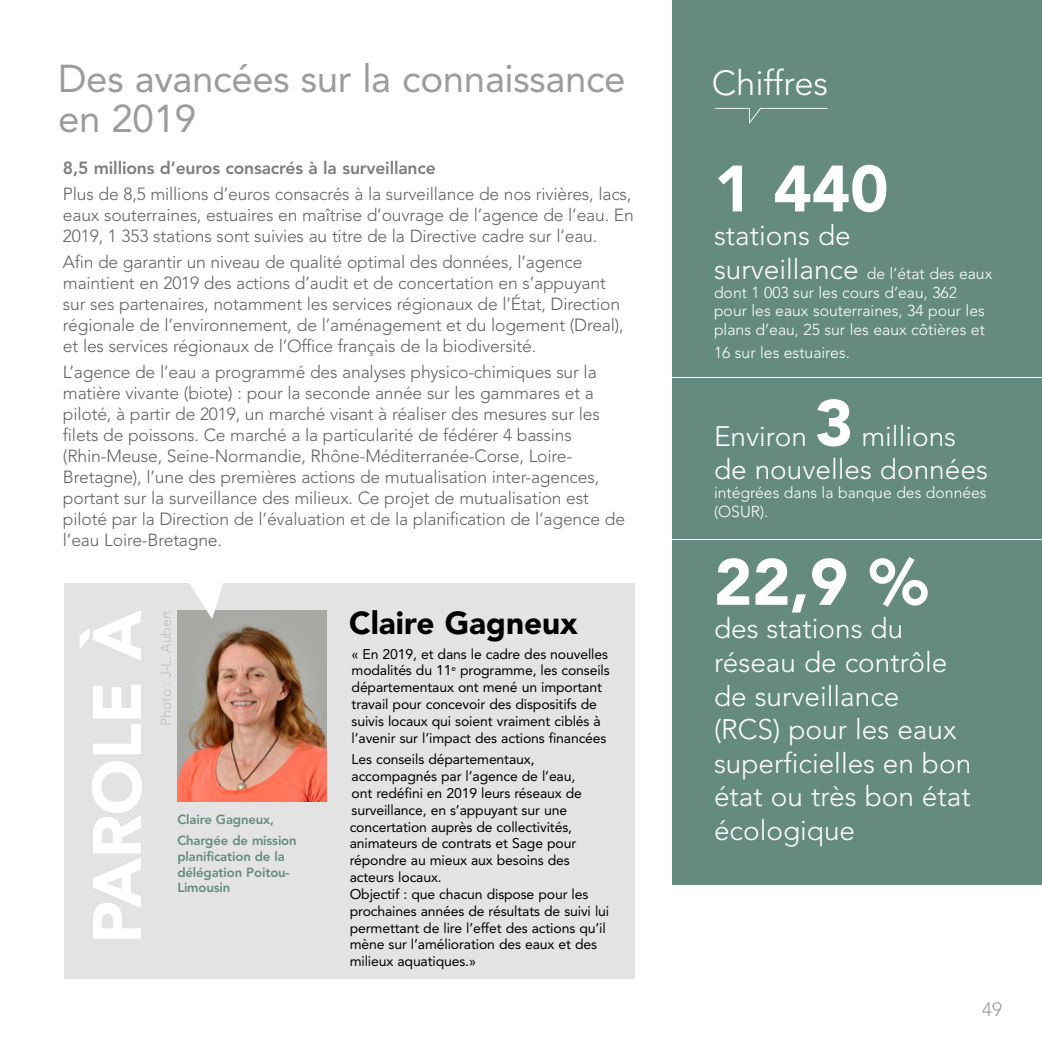
<style>
.page{position:relative;width:1042px;height:1042px;background:#fff}
.page>*{position:absolute;margin:0;border:0;box-sizing:border-box;transform-origin:0 0}
.t1{font:900 67.73px "Avenir LT Std";letter-spacing:-.01em;color:#fff}
.t2{font:900 64.75px "Avenir LT Std";color:#fff}
.t3{font:38.5px "Avenir LT Std";letter-spacing:-.01em;color:#9c9c9c}
.t4{font:300 34.48px "Avenir LT Std";color:#fff}
.t5{font:900 31.5px "Avenir LT Std";color:#000}
.t6{font:300 28px/33.6px "Avenir LT Std";color:#fff}
.t7{font:300 19.25px "Avenir LT Std";color:#9c9c9c}
.t8{font:300 17.5px/21px "Avenir LT Std";letter-spacing:-.01em;color:#636362}
.t9{font:800 17.5px "Avenir LT Std";letter-spacing:-.01em;color:#7e7d7d}
.t10{font:300 15.75px/18.9px "Avenir LT Std";color:#fff}
.t11{font:14px/16.8px "Avenir LT Std";letter-spacing:-.01em;color:#000}
.t12{font:300 14px "Avenir LT Std";letter-spacing:-.01em;color:#bfbfbf}
.t13{font:800 13.12px/15.8px "Avenir LT Std";letter-spacing:-.01em;color:#658b81}
.s1{font-size:28px}
</style>
<div class="page">
<div style="left:672px;top:0;width:370px;height:885px;background:#658b81"></div>
<svg style="left:715px;top:108px;width:112px;height:16px"></svg>
<hr style="left:666px;top:377px;width:376px;height:1px;background:#fff">
<div style="left:64px;top:584px;width:571px;height:395px;background:#e3e3e3"></div>
<img style="left:178px;top:610px;width:149px;height:191px">
<svg style="left:187px;top:583px;width:37px;height:36px"></svg>
<hr style="left:666px;top:539px;width:376px;height:1px;background:#fff">
<h3 class="t3" style="left:58px;top:56px;width:569px">Des avancées sur la connaissance</h3>
<h3 class="t4" style="left:712px;top:62px;width:118px">Chiffres</h3>
<h3 class="t3" style="left:58px;top:97px;width:139px">en 2019</h3>
<p class="t9" style="left:63px;top:158px;width:374px">8,5 millions d’euros consacrés à la surveillance</p>
<p class="t8" style="left:63px;top:184px;width:572px">Plus de 8,5 millions d’euros consacrés à la surveillance de nos rivières, lacs, eaux souterraines, estuaires en maîtrise d’ouvrage de l’agence de l’eau. En<br>2019, 1 353 stations sont suivies au titre de la Directive cadre sur l’eau.</p>
<p class="t8" style="left:63px;top:252px;width:562px">Afin de garantir un niveau de qualité optimal des données, l’agence maintient en 2019 des actions d’audit et de concertation en s’appuyant sur ses partenaires, notamment les services régionaux de l’État, Direction régionale de l’environnement, de l’aménagement et du logement (Dreal), et les services régionaux de l’Office français de la biodiversité.</p>
<p class="t8" style="left:63px;top:362px;width:563px">L’agence de l’eau a programmé des analyses physico-chimiques sur la matière vivante (biote) : pour la seconde année sur les gammares et a piloté, à partir de 2019, un marché visant à réaliser des mesures sur les filets de poissons. Ce marché a la particularité de fédérer 4 bassins (Rhin-Meuse, Seine-Normandie, Rhône-Méditerranée-Corse, Loire-Bretagne), l’une des premières actions de mutualisation inter-agences, portant sur la surveillance des milieux. Ce projet de mutualisation est piloté par la Direction de l’évaluation et de la planification de l’agence de l’eau Loire-Bretagne.</p>
<h2 class="t2" style="left:714px;top:150px;width:176px">1 440</h2>
<h3 class="t6" style="left:714px;top:219px;width:138px">stations de</h3>
<p class="t10" style="left:714px;top:264px;width:280px"><span class="s1">surveillance</span> de l’état des eaux dont 1 003 sur les cours d’eau, 362 pour les eaux souterraines, 34 pour les plans d’eau, 25 sur les eaux côtières et</p>
<p class="t10" style="left:714px;top:343px;width:137px">16 sur les estuaires.</p>
<h2 class="t2" style="left:815px;top:384px;width:40px">3</h2>
<h3 class="t6" style="left:714px;top:419px;width:275px;text-indent:147px">millions de nouvelles données</h3>
<p class="t10" style="left:714px;top:483px;width:274px">intégrées dans la banque des données (OSUR).</p>
<h2 class="t2" style="left:714px;top:543px;width:215px">22,9 %</h2>
<h3 class="t6" style="left:714px;top:612px;width:259px">des stations du réseau de contrôle de surveillance (RCS) pour les eaux superficielles en bon état ou très bon état écologique</h3>
<h3 class="t6" style="left:714px;top:419px;width:94px">Environ</h3>
<h3 class="t5" style="left:349px;top:604px;width:230px">Claire Gagneux</h3>
<h1 class="t1" style="left:76px;top:943px;width:335px;rotate:-90deg">PAROLE À</h1>
<p class="t12" style="left:158px;top:725px;width:117px;rotate:-90deg">Photo : J-L. Aubert</p>
<p class="t11" style="left:352px;top:645px;width:260px">« En 2019, et dans le cadre des nouvelles modalités du 11<sup>e</sup> programme, les conseils départementaux ont mené un important travail pour concevoir des dispositifs de suivis locaux qui soient vraiment ciblés à l’avenir sur l’impact des actions financées</p>
<p class="t11" style="left:350px;top:751px;width:261px">Les conseils départementaux, accompagnés par l’agence de l’eau,<br>ont redéfini en 2019 leurs réseaux de surveillance, en s’appuyant sur une concertation auprès de collectivités, animateurs de contrats et Sage pour répondre au mieux aux besoins des acteurs locaux.<br>Objectif : que chacun dispose pour les prochaines années de résultats de suivi lui permettant de lire l’effet des actions qu’il mène sur l’amélioration des eaux et des milieux aquatiques.»</p>
<p class="t13" style="left:177px;top:809px;width:121px;line-height:20.7px">Claire Gagneux,<br>Chargée de mission</p>
<p class="t13" style="left:177px;top:848px;width:114px">planification de la délégation Poitou-<br>Limousin</p>
<p class="t7" style="left:982px;top:998px;width:22px">49</p>
</div>
